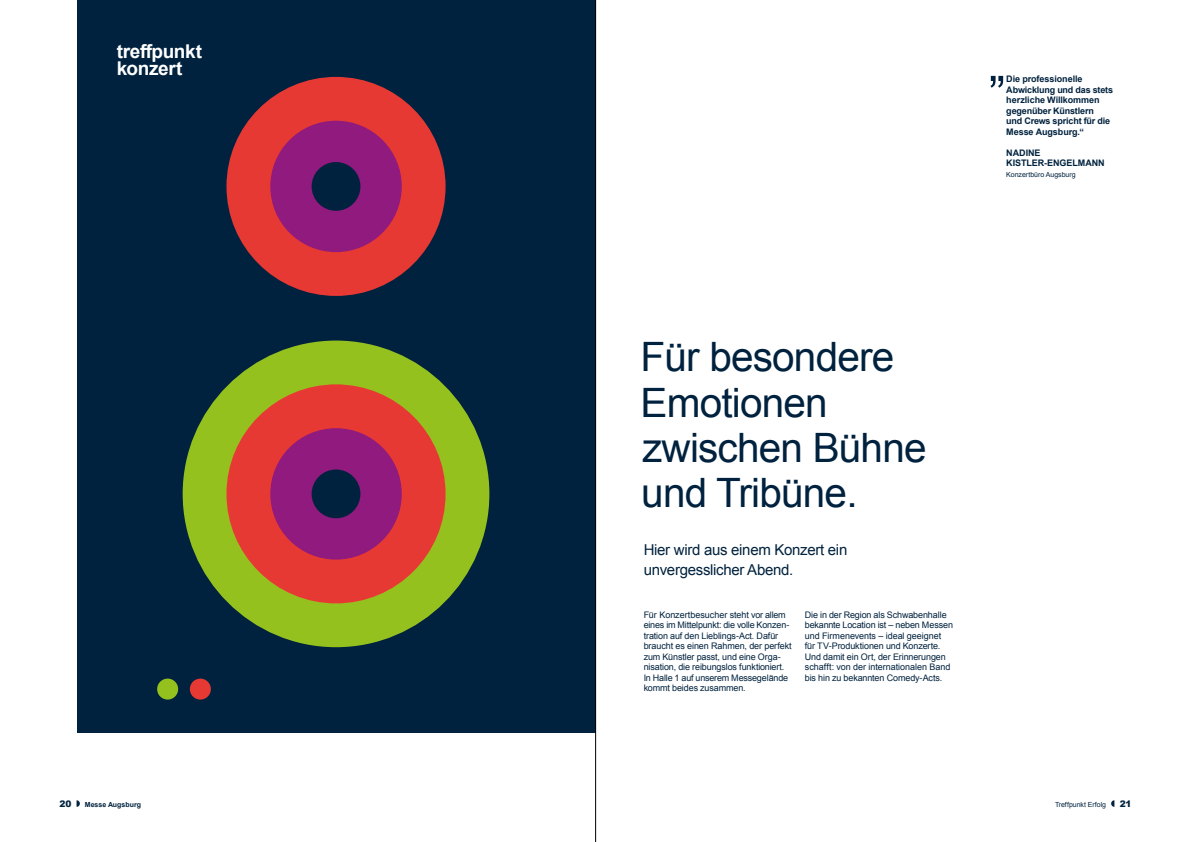
<style>
.page{position:relative;width:1191px;height:842px;background:#fff}
.page>*{position:absolute;margin:0;border:0;box-sizing:border-box;transform-origin:0 0}
.t1{font:50.1px "Arial";color:#00223e}
.t2{font:40.5px/45.4px "Arial";letter-spacing:-.02em;color:#00223e}
.t3{font:700 19px/17.2px "Arial";letter-spacing:-.02em;color:#fff}
.t4{font:15px/19.5px "Arial";letter-spacing:-.02em;color:#00223e}
.t5{font:9px/10.5px "Arial";letter-spacing:-.015em;color:#00223e}
.t6{font:700 9px/10.5px "Arial";letter-spacing:-.01em;color:#00223e}
.t7{font:900 9px "Arial";color:#00223e}
.t8{font:7px "Arial";letter-spacing:-.005em;color:#00223e}
.t9{font:700 7px "Arial";color:#00223e}
</style>
<div class="page">
<svg style="left:77px;top:800px;width:3px;height:7px"></svg>
<svg style="left:1111px;top:800px;width:3px;height:7px"></svg>
<div style="left:77px;top:0;width:518px;height:733px;background:#00223e"></div>
<div style="left:226px;top:77px;width:219px;height:219px;background:#e73934;border-radius:50%"></div>
<div style="left:270px;top:121px;width:132px;height:131px;background:#901a7d;border-radius:50%"></div>
<div style="left:312px;top:162px;width:48px;height:49px;background:#00223e;border-radius:50%"></div>
<div style="left:183px;top:341px;width:306px;height:306px;background:#95c11f;border-radius:50%"></div>
<div style="left:226px;top:384px;width:219px;height:219px;background:#e73934;border-radius:50%"></div>
<div style="left:270px;top:428px;width:132px;height:132px;background:#901a7d;border-radius:50%"></div>
<div style="left:312px;top:469px;width:48px;height:49px;background:#00223e;border-radius:50%"></div>
<div style="left:157px;top:679px;width:21px;height:21px;background:#95c11f;border-radius:50%"></div>
<div style="left:190px;top:679px;width:21px;height:21px;background:#e73934;border-radius:50%"></div>
<hr style="left:595px;top:0;width:1px;height:842px;background:#000">
<h3 class="t3" style="left:117px;top:44px;width:87px">treffpunkt konzert</h3>
<h1 class="t1" style="left:988px;top:31px;width:18px">„</h1>
<p class="t6" style="left:1006px;top:74px;width:108px">Die professionelle<br>Abwicklung und das stets herzliche Willkommen gegenüber Künstlern<br>und Crews spricht für die<br>Messe Augsburg.“</p>
<p class="t6" style="left:1006px;top:148px;width:100px">NADINE<br>KISTLER-ENGELMANN</p>
<p class="t8" style="left:1006px;top:170px;width:71px">Konzertbüro Augsburg</p>
<h2 class="t2" style="left:640px;top:335px;width:287px">Für besondere<br>Emotionen zwischen Bühne und Tribüne.</h2>
<h3 class="t4" style="left:643px;top:540px;width:205px">Hier wird aus einem Konzert ein unvergesslicher Abend.</h3>
<p class="t5" style="left:643px;top:609px;width:150px">Für Konzertbesucher steht vor allem eines im Mittelpunkt: die volle Konzen&shy;tration auf den Lieblings-Act. Dafür braucht es einen Rahmen, der perfekt zum Künstler passt, und eine Orga&shy;nisation, die reibungslos funktioniert.<br>In Halle 1 auf unserem Messegelände kommt beides zusammen.</p>
<p class="t5" style="left:805px;top:609px;width:150px">Die in der Region als Schwabenhalle bekannte Location ist – neben Messen und Firmenevents – ideal geeignet für TV-Produktionen und Konzerte.<br>Und damit ein Ort, der Erinnerungen schafft: von der internationalen Band bis hin zu bekannten Comedy-Acts.</p>
<p class="t7" style="left:60px;top:797px;width:14px">20</p>
<p class="t9" style="left:85px;top:800px;width:58px">Messe Augsburg</p>
<p class="t8" style="left:1055px;top:800px;width:53px">Treffpunkt Erfolg</p>
<p class="t7" style="left:1119px;top:797px;width:13px">21</p>
</div>
